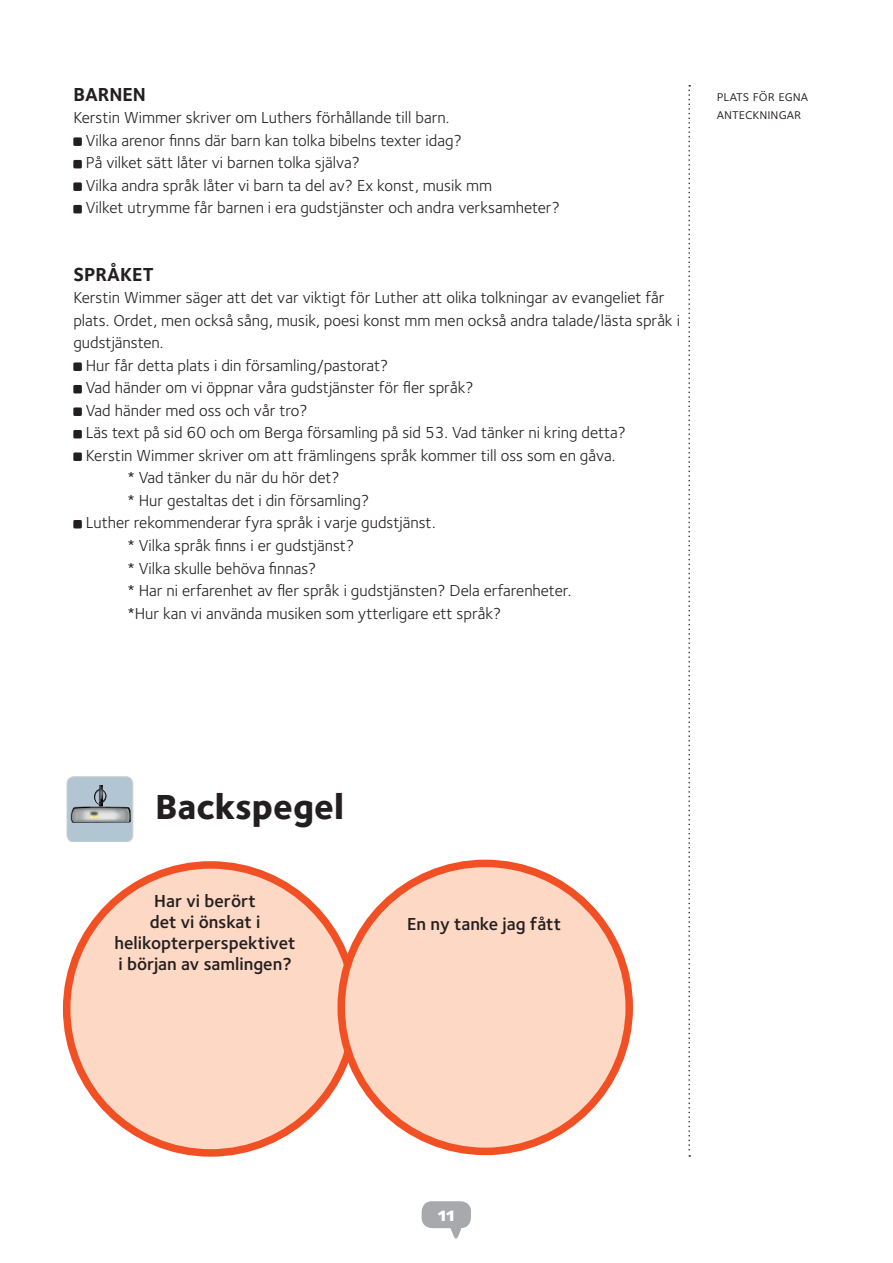
<style>
.page{position:relative;width:893px;height:1263px;background:#fff}
.page>*{position:absolute;margin:0;border:0;box-sizing:border-box;transform-origin:0 0}
.t1{font:36px "Foundry Sterling Extra Bold OSF";color:#231f20}
.t2{font:19.5px "Foundry Sterling Bold Expert";color:#231f20}
.t3{font:19.5px "Foundry Sterling Extra Bold OSF";color:#fff}
.t4{font:18px/21px "Foundry Sterling Demi OSF";color:#231f20;text-align:center}
.t5{font:16.5px/22.5px "Foundry Sterling";color:#231f20}
.t6{font:15px/18px "Foundry Sterling Book Expert";color:#231f20}
</style>
<div class="page">
<svg style="left:688px;top:85px;width:2px;height:1072px"></svg>
<div style="left:422px;top:1201px;width:49px;height:27px;background:#a8a9ad;border-radius:10px"></div>
<svg style="left:449px;top:1228px;width:12px;height:11px"></svg>
<div style="left:73px;top:137px;width:9px;height:9px;background:#231f20;border-radius:2px"></div>
<div style="left:73px;top:160px;width:9px;height:8px;background:#231f20;border-radius:2px"></div>
<div style="left:73px;top:182px;width:9px;height:9px;background:#231f20;border-radius:2px"></div>
<div style="left:73px;top:205px;width:9px;height:8px;background:#231f20;border-radius:2px"></div>
<div style="left:73px;top:362px;width:9px;height:9px;background:#231f20;border-radius:2px"></div>
<div style="left:73px;top:385px;width:9px;height:8px;background:#231f20;border-radius:2px"></div>
<div style="left:73px;top:407px;width:9px;height:9px;background:#231f20;border-radius:2px"></div>
<div style="left:73px;top:430px;width:9px;height:8px;background:#231f20;border-radius:2px"></div>
<div style="left:73px;top:452px;width:9px;height:9px;background:#231f20;border-radius:2px"></div>
<div style="left:73px;top:520px;width:9px;height:8px;background:#231f20;border-radius:2px"></div>
<div style="left:67px;top:865px;width:288px;height:288px;background:#fdd8c4;border-radius:50%"></div>
<div style="left:63px;top:861px;width:295px;height:296px;border:8px solid #f05024;border-radius:50%"></div>
<div style="left:341px;top:863px;width:288px;height:288px;background:#fdd8c4;border-radius:50%"></div>
<div style="left:337px;top:860px;width:296px;height:295px;border:8px solid #f05024;border-radius:50%"></div>
<div style="left:67px;top:777px;width:66px;height:65px;background:#b2c5d3;border-radius:7px"></div>
<div style="left:67px;top:776px;width:66px;height:66px;border:1px solid #d1d2d2;border-radius:7px"></div>
<img style="left:70px;top:785px;width:61px;height:38px">
<p class="t2" style="left:73px;top:83px;width:74px">BARNEN</p>
<p class="t5" style="left:86px;top:107px;width:475px;text-indent:-12px">Kerstin Wimmer skriver om Luthers förhållande till barn.<br>Vilka arenor finns där barn kan tolka bibelns texter idag?<br>På vilket sätt låter vi barnen tolka själva?<br>Vilka andra språk låter vi barn ta del av? Ex konst, musik mm<br>Vilket utrymme får barnen i era gudstjänster och andra verksamheter?</p>
<p class="t2" style="left:73px;top:263px;width:82px">SPRÅKET</p>
<p class="t5" style="left:73px;top:287px;width:593px">Kerstin Wimmer säger att det var viktigt för Luther att olika tolkningar av evangeliet får</p>
<p class="t5" style="left:73px;top:309px;width:608px">plats. Ordet, men också sång, musik, poesi konst mm men också andra talade/lästa språk i</p>
<p class="t5" style="left:73px;top:332px;width:92px">gudstjänsten.</p>
<p class="t5" style="left:86px;top:354px;width:304px">Hur får detta plats i din församling/pastorat?</p>
<p class="t5" style="left:86px;top:377px;width:389px">Vad händer om vi öppnar våra gudstjänster för fler språk?</p>
<p class="t5" style="left:86px;top:399px;width:223px">Vad händer med oss och vår tro?</p>
<p class="t5" style="left:86px;top:422px;width:542px">Läs text på sid 60 och om Berga församling på sid 53. Vad tänker ni kring detta?</p>
<p class="t5" style="left:86px;top:444px;width:531px">Kerstin Wimmer skriver om att främlingens språk kommer till oss som en gåva.</p>
<p class="t5" style="left:127px;top:467px;width:214px">* Vad tänker du när du hör det?</p>
<p class="t5" style="left:127px;top:489px;width:243px">* Hur gestaltas det i din församling?</p>
<p class="t5" style="left:86px;top:512px;width:352px">Luther rekommenderar fyra språk i varje gudstjänst.</p>
<p class="t5" style="left:127px;top:534px;width:228px">* Vilka språk finns i er gudstjänst?</p>
<p class="t5" style="left:127px;top:557px;width:191px">* Vilka skulle behöva finnas?</p>
<p class="t5" style="left:127px;top:579px;width:445px">* Har ni erfarenhet av fler språk i gudstjänsten? Dela erfarenheter.</p>
<p class="t5" style="left:127px;top:602px;width:375px">*Hur kan vi använda musiken som ytterligare ett språk?</p>
<p class="t6" style="left:717px;top:86px;width:93px">plats för egna anteckningar</p>
<h1 class="t1" style="left:155px;top:784px;width:190px">Backspegel</h1>
<p class="t4" style="left:115px;top:890px;width:182px">Har vi berört<br>det vi önskat i helikopterperspektivet i början av samlingen?</p>
<p class="t4" style="left:407px;top:913px;width:155px">En ny tanke jag fått</p>
<p class="t3" style="left:438px;top:1203px;width:19px">11</p>
</div>
